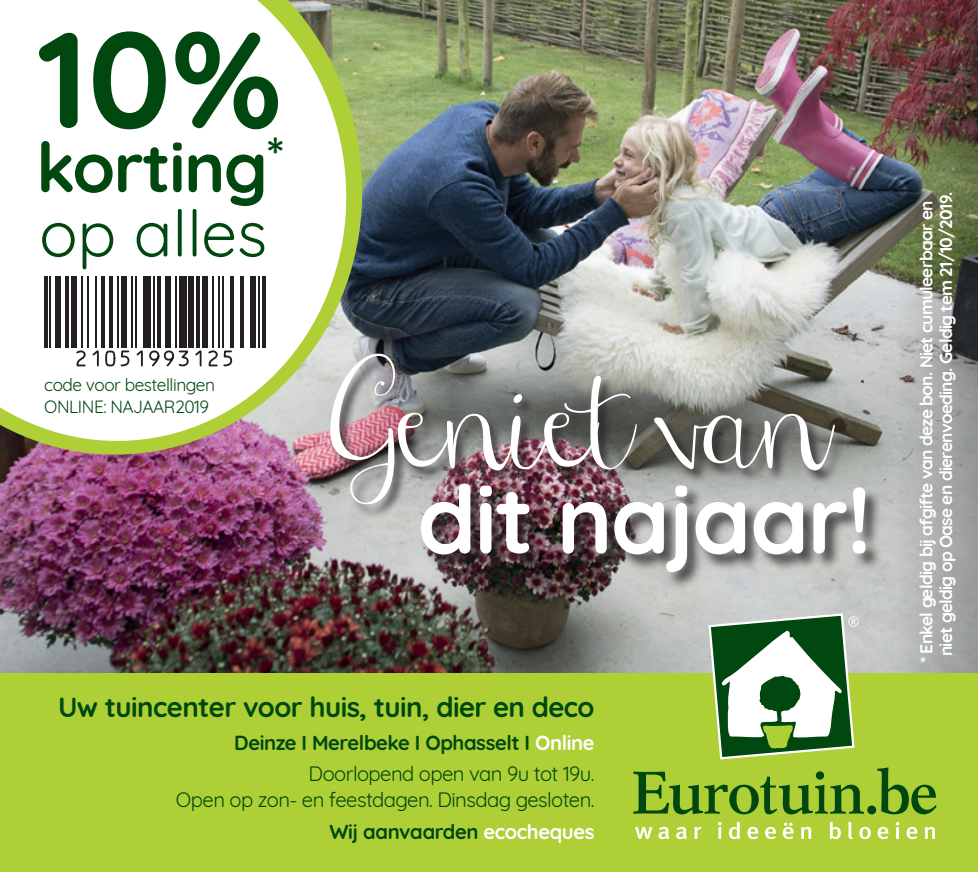
<style>
.page{position:relative;width:978px;height:872px;background:#fff}
.page>*{position:absolute;margin:0;border:0;box-sizing:border-box;transform-origin:0 0}
.t1{font:700 136px "Quicksand";color:#004710}
.t2{font:127.5px "Janda Stylish Script";letter-spacing:-.02em;color:#fff}
.t3{font:700 94.75px "Quicksand";letter-spacing:-.02em;color:#fff}
.t4{font:700 69.25px "Quicksand";letter-spacing:-.02em;color:#004710}
.t5{font:64.25px "Quicksand";color:#004710}
.t6{font:700 27.75px "Quicksand";letter-spacing:-.02em;color:#004710}
.t7{font:20.25px/31.2px "Quicksand";letter-spacing:-.025em;color:#004710;text-align:right}
.t8{font:700 20.25px/30.5px "Quicksand";letter-spacing:-.02em;color:#004710;text-align:right}
.t9{font:700 17.25px/19.8px "Quicksand";letter-spacing:-.04em;color:#fff;text-align:center}
.t10{font:17.25px/22.2px "Quicksand";letter-spacing:-.025em;color:#004710}
.s1{color:#fff}
.s2{font-weight:400}
.s3{font-weight:700}
.s4{font-weight:700;color:#fff}
</style>
<div class="page">
<img style="left:0;top:0;width:896px;height:673px">
<img style="left:896px;top:0;width:82px;height:673px">
<div style="left:0;top:673px;width:978px;height:199px;background:#aed036"></div>
<svg style="left:635px;top:827px;width:17px;height:12px"></svg>
<svg style="left:658px;top:826px;width:11px;height:13px"></svg>
<svg style="left:676px;top:826px;width:11px;height:13px"></svg>
<svg style="left:694px;top:826px;width:8px;height:12px"></svg>
<svg style="left:718px;top:822px;width:4px;height:16px"></svg>
<svg style="left:729px;top:821px;width:11px;height:18px"></svg>
<svg style="left:747px;top:827px;width:11px;height:12px"></svg>
<svg style="left:765px;top:827px;width:11px;height:12px"></svg>
<svg style="left:783px;top:822px;width:11px;height:17px"></svg>
<svg style="left:801px;top:826px;width:10px;height:12px"></svg>
<svg style="left:830px;top:821px;width:11px;height:18px"></svg>
<svg style="left:848px;top:821px;width:5px;height:18px"></svg>
<svg style="left:859px;top:827px;width:12px;height:12px"></svg>
<svg style="left:878px;top:827px;width:10px;height:12px"></svg>
<svg style="left:896px;top:822px;width:3px;height:16px"></svg>
<svg style="left:907px;top:827px;width:10px;height:12px"></svg>
<svg style="left:925px;top:826px;width:10px;height:12px"></svg>
<svg style="left:633px;top:771px;width:231px;height:43px"></svg>
<div style="left:867px;top:805px;width:9px;height:9px;background:#004710;border-radius:50%"></div>
<svg style="left:877px;top:767px;width:60px;height:47px"></svg>
<svg style="left:707px;top:612px;width:152px;height:148px"></svg>
<div style="left:420px;top:483px;width:463px;height:107px;background:#231f20;opacity:.75"></div>
<div style="left:330px;top:353px;width:518px;height:166px;background:#231f20;opacity:.75"></div>
<img style="left:0;top:0;width:378px;height:469px">
<svg style="left:0;top:0;width:361px;height:455px"></svg>
<div style="left:36px;top:276px;width:236px;height:100px;background:#fff"></div>
<hr style="left:44px;top:276px;width:4px;height:72px;background:#231f20">
<hr style="left:50px;top:276px;width:1px;height:72px;background:#231f20">
<div style="left:55px;top:276px;width:6px;height:72px;background:#231f20"></div>
<hr style="left:65px;top:276px;width:4px;height:72px;background:#231f20">
<div style="left:71px;top:276px;width:6px;height:72px;background:#231f20"></div>
<hr style="left:81px;top:276px;width:2px;height:72px;background:#231f20">
<hr style="left:87px;top:276px;width:2px;height:72px;background:#231f20">
<hr style="left:95px;top:276px;width:2px;height:72px;background:#231f20">
<hr style="left:101px;top:276px;width:4px;height:72px;background:#231f20">
<hr style="left:109px;top:276px;width:4px;height:72px;background:#231f20">
<hr style="left:117px;top:276px;width:2px;height:72px;background:#231f20">
<div style="left:121px;top:276px;width:6px;height:72px;background:#231f20"></div>
<hr style="left:131px;top:276px;width:2px;height:72px;background:#231f20">
<hr style="left:135px;top:276px;width:2px;height:72px;background:#231f20">
<div style="left:143px;top:276px;width:8px;height:72px;background:#231f20"></div>
<hr style="left:153px;top:276px;width:2px;height:72px;background:#231f20">
<hr style="left:157px;top:276px;width:4px;height:72px;background:#231f20">
<div style="left:165px;top:276px;width:6px;height:72px;background:#231f20"></div>
<hr style="left:175px;top:276px;width:2px;height:72px;background:#231f20">
<div style="left:179px;top:276px;width:7px;height:72px;background:#231f20"></div>
<div style="left:188px;top:276px;width:6px;height:72px;background:#231f20"></div>
<hr style="left:196px;top:276px;width:4px;height:72px;background:#231f20">
<div style="left:202px;top:276px;width:6px;height:72px;background:#231f20"></div>
<hr style="left:212px;top:276px;width:2px;height:72px;background:#231f20">
<hr style="left:218px;top:276px;width:2px;height:72px;background:#231f20">
<hr style="left:222px;top:276px;width:2px;height:72px;background:#231f20">
<hr style="left:230px;top:276px;width:4px;height:72px;background:#231f20">
<hr style="left:240px;top:276px;width:4px;height:72px;background:#231f20">
<div style="left:250px;top:276px;width:6px;height:72px;background:#231f20"></div>
<hr style="left:258px;top:276px;width:2px;height:72px;background:#231f20">
<hr style="left:262px;top:276px;width:4px;height:72px;background:#231f20">
<svg style="left:76px;top:350px;width:157px;height:17px"></svg>
<svg style="left:0;top:0;width:6px;height:8px"></svg>
<svg style="left:969px;top:0;width:9px;height:8px"></svg>
<h1 class="t1" style="left:38px;top:-33px;width:245px">10%</h1>
<h3 class="t4" style="left:36px;top:110px;width:250px">korting<sup>*</sup></h3>
<h3 class="t5" style="left:39px;top:184px;width:229px">op alles</h3>
<p class="t10" style="left:44px;top:372px;width:172px">code voor bestellingen<br>ONLINE: NAJAAR2019</p>
<h2 class="t2" style="left:329px;top:319px;width:500px">Geniet van</h2>
<h3 class="t3" style="left:418px;top:441px;width:456px">dit najaar!</h3>
<h3 class="t6" style="left:58px;top:684px;width:538px">Uw tuincenter voor huis, tuin, dier en deco</h3>
<p class="t8" style="left:234px;top:726px;width:362px">Deinze I Merelbeke I Ophasselt I <span class="s1">Online<br></span><span class="s2">Doorlopend open van 9u tot 19u.</span></p>
<p class="t7" style="left:176px;top:782px;width:420px">Open op zon- en feestdagen. Dinsdag gesloten.<br><span class="s3">Wij aanvaarden</span> <span class="s4">ecocheques</span></p>
<p class="t9" style="left:915px;top:663px;width:473px;rotate:-90deg">* Enkel geldig bij afgifte van deze bon. Niet cumuleerbaar en niet geldig op Oase en dierenvoeding. Geldig tem 21/10/2019.</p>
</div>
